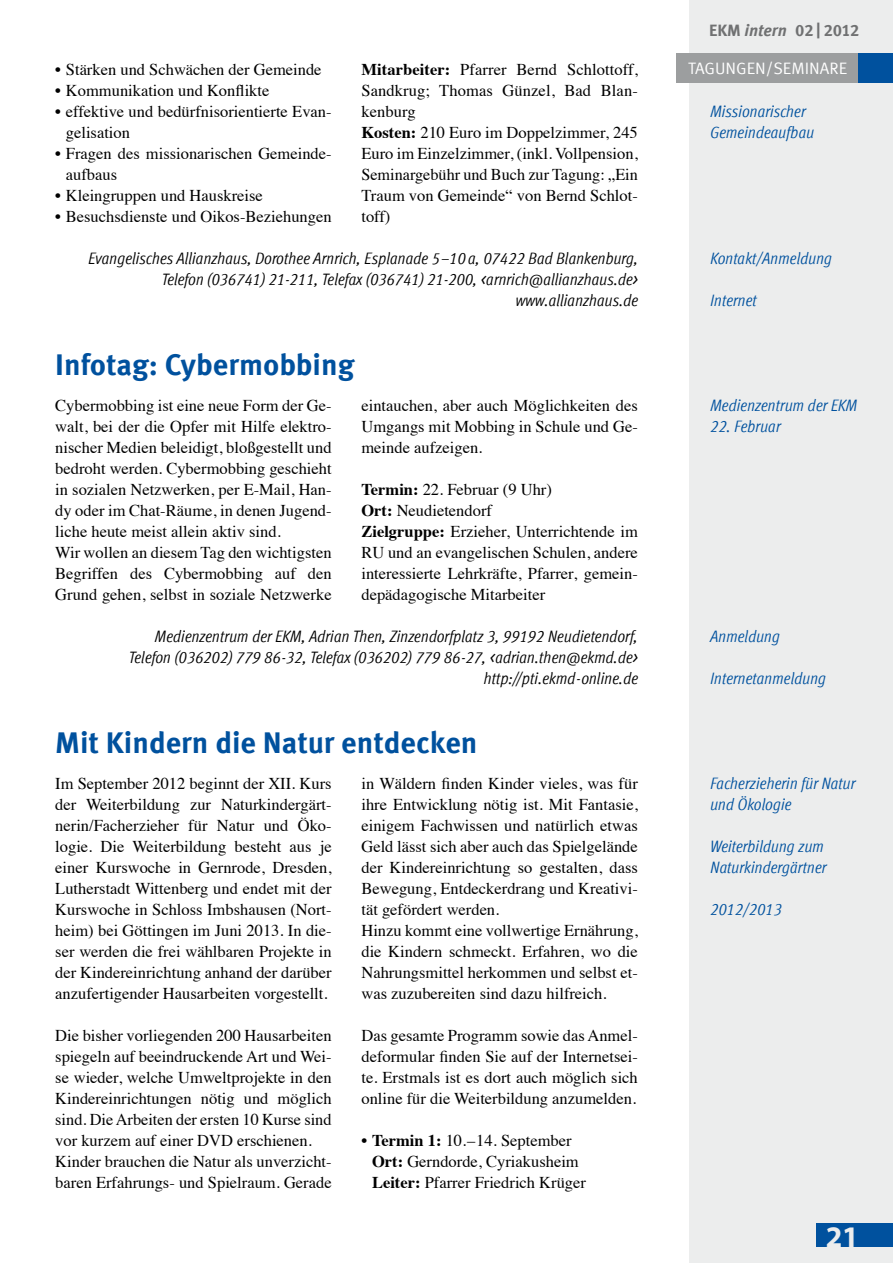
<style>
.page{position:relative;width:893px;height:1263px;background:#fff}
.page>*{position:absolute;margin:0;border:0;box-sizing:border-box;transform-origin:0 0}
.t1{font:700 30px "Meta Offc";color:#00519e}
.t2{font:700 30px "Myriad Pro";color:#eceded}
.t3{font:16.5px/21px "Times";color:#000}
.t4{font:italic condensed 16.5px/21px "Meta Offc";color:#000;text-align:right}
.t5{font:italic condensed 16.5px/21px "Meta Offc";color:#00519e}
.t6{font:16.5px "Meta Offc Norm";color:#fff}
.t7{font:700 16.5px "Meta Offc";letter-spacing:-.02em;color:#707172}
.s1{font-weight:700}
.s2{font-style:italic}
</style>
<div class="page">
<div style="left:689px;top:0;width:204px;height:1263px;background:#eceded"></div>
<div style="left:676px;top:53px;width:183px;height:30px;background:#9c9e9f"></div>
<div style="left:859px;top:53px;width:34px;height:30px;background:#00519e"></div>
<div style="left:816px;top:1223px;width:77px;height:23px;background:#00519e"></div>
<p class="t3" style="left:55px;top:58px;width:268px">• Stärken und Schwächen der Gemeinde</p>
<p class="t3" style="left:55px;top:79px;width:216px">• Kommunikation und Konflikte</p>
<p class="t3" style="left:66px;top:100px;width:267px;text-indent:-11px">• effektive und bedürfnisorientierte Evan&shy;gelisation</p>
<p class="t3" style="left:66px;top:142px;width:267px;text-indent:-11px">• Fragen des missionarischen Gemeinde&shy;aufbaus</p>
<p class="t3" style="left:55px;top:184px;width:209px">• Kleingruppen und Hauskreise</p>
<p class="t3" style="left:55px;top:205px;width:278px">• Besuchsdienste und Oikos-Beziehungen</p>
<p class="t3" style="left:361px;top:58px;width:278px"><span class="s1">Mitarbeiter:</span> Pfarrer Bernd Schlottoff,<br>Sandkrug; Thomas Günzel, Bad Blan&shy;kenburg<br><span class="s1">Kosten:</span> 210 Euro im Doppelzimmer, 245<br>Euro im Einzelzimmer, (inkl. Vollpension,<br>Seminargebühr und Buch zur Tagung: „Ein<br>Traum von Gemeinde“ von Bernd Schlot&shy;toff)</p>
<p class="t4" style="left:88px;top:248px;width:551px">Evangelisches Allianzhaus, Dorothee Arnrich, Esplanade 5–10 a, 07422 Bad Blankenburg,<br>Telefon (036741) 21-211, Telefax (036741) 21-200, &lt;arnrich@allianzhaus.de&gt; www.allianzhaus.de</p>
<p class="t1" style="left:55px;top:347px;width:301px">Infotag: Cybermobbing</p>
<p class="t3" style="left:55px;top:394px;width:278px">Cybermobbing ist eine neue Form der Ge&shy;walt, bei der die Opfer mit Hilfe elektro&shy;nischer Medien beleidigt, bloßgestellt und bedroht werden. Cybermobbing geschieht in sozialen Netzwerken, per E-Mail, Han&shy;dy oder im Chat-Räume, in denen Jugend&shy;liche heute meist allein aktiv sind.<br>Wir wollen an diesem Tag den wichtigsten Begriffen des Cybermobbing auf den Grund gehen, selbst in soziale Netzwerke</p>
<p class="t3" style="left:361px;top:394px;width:278px;text-align:justify">eintauchen, aber auch Möglichkeiten des Umgangs mit Mobbing in Schule und Ge&shy;meinde aufzeigen.</p>
<p class="t3" style="left:361px;top:478px;width:278px"><span class="s1">Termin:</span> 22. Februar (9 Uhr)<br><span class="s1">Ort:</span> Neudietendorf<br><span class="s1">Zielgruppe:</span> Erzieher, Unterrichtende im RU und an evangelischen Schulen, andere interessierte Lehrkräfte, Pfarrer, gemein&shy;depädagogische Mitarbeiter</p>
<p class="t4" style="left:129px;top:626px;width:511px">Medienzentrum der EKM, Adrian Then, Zinzendorfplatz 3, 99192 Neudietendorf,<br>Telefon (036202) 779 86-32, Telefax (036202) 779 86-27, &lt;adrian.then@ekmd.de&gt; http://pti.ekmd-online.de</p>
<p class="t1" style="left:55px;top:725px;width:424px">Mit Kindern die Natur entdecken</p>
<p class="t3" style="left:55px;top:772px;width:278px;text-align:justify">Im September 2012 beginnt der XII. Kurs der Weiterbildung zur Naturkindergärt&shy;nerin/Facherzieher für Natur und Öko&shy;logie. Die Weiterbildung besteht aus je einer Kurswoche in Gernrode, Dresden, Lutherstadt Wittenberg und endet mit der Kurswoche in Schloss Imbshausen (Nort&shy;heim) bei Göttingen im Juni 2013. In die&shy;ser werden die frei wählbaren Projekte in der Kindereinrichtung anhand der darüber anzufertigender Hausarbeiten vorgestellt.</p>
<p class="t3" style="left:55px;top:1024px;width:278px">Die bisher vorliegenden 200 Hausarbeiten spiegeln auf beeindruckende Art und Wei&shy;se wieder, welche Umweltprojekte in den Kindereinrichtungen nötig und möglich sind. Die Arbeiten der ersten 10 Kurse sind vor kurzem auf einer DVD erschienen.<br>Kinder brauchen die Natur als unverzicht&shy;baren Erfahrungs- und Spielraum. Gerade</p>
<p class="t3" style="left:361px;top:772px;width:278px">in Wäldern finden Kinder vieles, was für ihre Entwicklung nötig ist. Mit Fantasie, einigem Fachwissen und natürlich etwas Geld lässt sich aber auch das Spielgelände der Kindereinrichtung so gestalten, dass Bewegung, Entdeckerdrang und Kreativi&shy;tät gefördert werden.<br>Hinzu kommt eine vollwertige Ernährung, die Kindern schmeckt. Erfahren, wo die Nahrungsmittel herkommen und selbst et&shy;was zuzubereiten sind dazu hilfreich.</p>
<p class="t3" style="left:361px;top:1024px;width:278px;text-align:justify">Das gesamte Programm sowie das Anmel&shy;deformular finden Sie auf der Internetsei&shy;te. Erstmals ist es dort auch möglich sich online für die Weiterbildung anzumelden.</p>
<p class="t3" style="left:372px;top:1129px;width:215px;text-indent:-11px">• <span class="s1">Termin 1:</span> 10.–14. September<br><span class="s1">Ort:</span> Gerndorde, Cyriakusheim<br><span class="s1">Leiter:</span> Pfarrer Friedrich Krüger</p>
<p class="t7" style="left:709px;top:21px;width:152px">EKM <span class="s2">intern</span> 02 | 2012</p>
<p class="t6" style="left:688px;top:59px;width:161px">TAGUNGEN/SEMINARE</p>
<p class="t5" style="left:710px;top:101px;width:105px">Missionarischer<br>Gemeindeaufbau</p>
<p class="t5" style="left:710px;top:248px;width:123px">Kontakt/Anmeldung</p>
<p class="t5" style="left:710px;top:290px;width:48px">Internet</p>
<p class="t5" style="left:710px;top:395px;width:148px">Medienzentrum der EKM</p>
<p class="t5" style="left:710px;top:416px;width:72px">22. Februar</p>
<p class="t5" style="left:710px;top:626px;width:71px">Anmeldung</p>
<p class="t5" style="left:710px;top:668px;width:117px">Internetanmeldung</p>
<p class="t5" style="left:710px;top:773px;width:147px">Facherzieherin für Natur und Ökologie</p>
<p class="t5" style="left:710px;top:836px;width:118px">Weiterbildung zum<br>Naturkindergärtner</p>
<p class="t5" style="left:710px;top:899px;width:73px">2012/2013</p>
<p class="t2" style="left:826px;top:1217px;width:35px">21</p>
</div>
